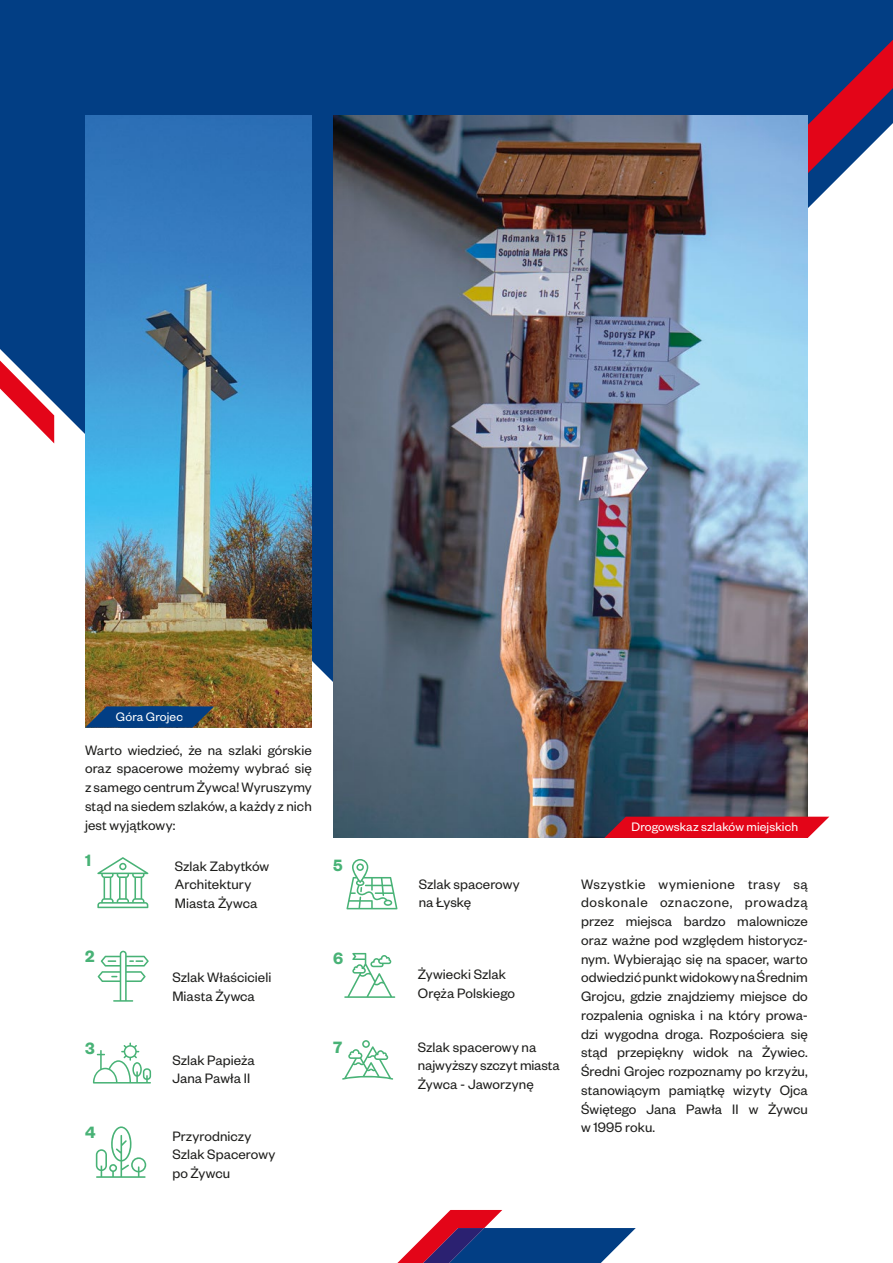
<style>
.page{position:relative;width:893px;height:1263px;background:#fff}
.page>*{position:absolute;margin:0;border:0;box-sizing:border-box;transform-origin:0 0}
.t1{font:600 18px "Founders Grotesk";color:#48b276}
.t2{font:15px/18.8px "Founders Grotesk";letter-spacing:.005em;color:#1d1d1b}
.t3{font:13.5px "Founders Grotesk";letter-spacing:.01em;color:#fff}
</style>
<div class="page">
<svg style="left:0;top:0;width:714px;height:682px;fill:#023e84"></svg>
<svg style="left:0;top:348px;width:54px;height:95px"></svg>
<svg style="left:714px;top:0;width:179px;height:208px"></svg>
<svg style="left:397px;top:1210px;width:239px;height:53px"></svg>
<svg style="left:97px;top:857px;width:51px;height:51px"></svg>
<svg style="left:96px;top:1126px;width:50px;height:52px"></svg>
<svg style="left:344px;top:953px;width:51px;height:45px"></svg>
<svg style="left:342px;top:1040px;width:51px;height:40px"></svg>
<svg style="left:346px;top:859px;width:51px;height:50px"></svg>
<svg style="left:98px;top:951px;width:51px;height:51px"></svg>
<svg style="left:93px;top:1042px;width:58px;height:41px"></svg>
<img style="left:333px;top:116px;width:475px;height:722px">
<img style="left:85px;top:116px;width:227px;height:612px">
<svg style="left:85px;top:706px;width:129px;height:22px"></svg>
<svg style="left:604px;top:817px;width:225px;height:21px"></svg>
<p class="t3" style="left:116px;top:708px;width:69px">Góra Grojec</p>
<p class="t2" style="left:85px;top:740px;width:228px;text-align:justify">Warto wiedzieć, że na szlaki górskie oraz spacerowe możemy wybrać się z samego centrum Żywca! Wyruszymy stąd na siedem szlaków, a każdy z nich jest wyjątkowy:</p>
<p class="t1" style="left:85px;top:849px;width:8px">1</p>
<p class="t1" style="left:85px;top:945px;width:11px">2</p>
<p class="t1" style="left:85px;top:1037px;width:11px">3</p>
<p class="t1" style="left:85px;top:1121px;width:12px">4</p>
<p class="t2" style="left:175px;top:856px;width:96px">Szlak Zabytków<br>Architektury<br>Miasta Żywca</p>
<p class="t2" style="left:172px;top:967px;width:100px">Szlak Właścicieli<br>Miasta Żywca</p>
<p class="t2" style="left:172px;top:1050px;width:84px">Szlak Papieża<br>Jana Pawła II</p>
<p class="t2" style="left:172px;top:1126px;width:104px">Przyrodniczy<br>Szlak Spacerowy po Żywcu</p>
<p class="t1" style="left:333px;top:853px;width:11px">5</p>
<p class="t1" style="left:333px;top:947px;width:12px">6</p>
<p class="t1" style="left:333px;top:1035px;width:11px">7</p>
<p class="t2" style="left:419px;top:874px;width:103px">Szlak spacerowy na Łyskę</p>
<p class="t2" style="left:418px;top:964px;width:99px">Żywiecki Szlak<br>Oręża Polskiego</p>
<p class="t2" style="left:418px;top:1037px;width:143px">Szlak spacerowy na najwyższy szczyt miasta<br>Żywca - Jaworzynę</p>
<p class="t3" style="left:631px;top:819px;width:168px">Drogowskaz szlaków miejskich</p>
<p class="t2" style="left:581px;top:874px;width:228px;text-align:justify">Wszystkie wymienione trasy są doskonale oznaczone, prowadzą przez miejsca bardzo malownicze oraz ważne pod względem historycz&shy;nym. Wybierając się na spacer, warto odwiedzić punkt widokowy na Średnim Grojcu, gdzie znajdziemy miejsce do rozpalenia ogniska i na który prowa&shy;dzi wygodna droga. Rozpościera się stąd przepiękny widok na Żywiec.<br>Średni Grojec rozpoznamy po krzyżu, stanowiącym pamiątkę wizyty Ojca Świętego Jana Pawła II w Żywcu w 1995 roku.</p>
</div>
